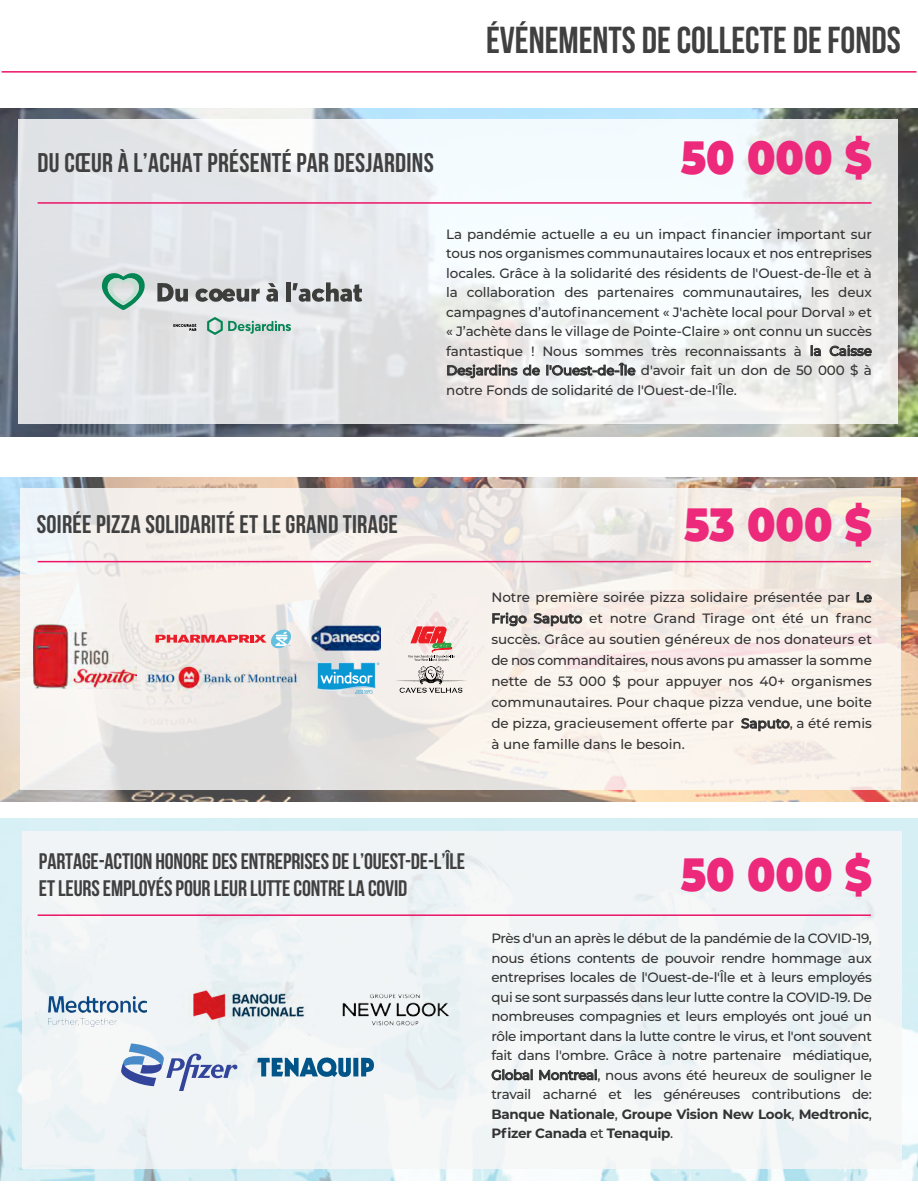
<style>
.page{position:relative;width:918px;height:1188px;background:#fff}
.page>*{position:absolute;margin:0;border:0;box-sizing:border-box;transform-origin:0 0}
.t1{font:900 46.65px "Montserrat";color:#ec297b;scale:.88 1}
.t2{font:700 37.5px "Bebas Neue";color:#404041}
.t3{font:700 27px "Bebas Neue";letter-spacing:.01em;color:#404041}
.t4{font:700 25.5px "Bebas Neue";letter-spacing:.01em;color:#404041}
.t5{font:700 22.5px/27px "Bebas Neue";letter-spacing:-.01em;color:#404041}
.t6{font:500 13.5px/19.5px "Montserrat";letter-spacing:-.01em;color:#333;text-align:justify}
.s1{font-weight:700}
</style>
<div class="page">
<hr style="left:2px;top:71px;width:915px;height:2px;background:#ec1368">
<img style="left:0;top:818px;width:918px;height:362px">
<div style="left:22px;top:831px;width:880px;height:337px;background:#f1f1f2"></div>
<svg style="left:491px;top:1069px;width:42px;height:12px"></svg>
<svg style="left:539px;top:1069px;width:58px;height:12px"></svg>
<div style="left:353px;top:1058px;width:5px;height:18px;background:#005487"></div>
<svg style="left:361px;top:1058px;width:13px;height:18px"></svg>
<svg style="left:257px;top:1058px;width:94px;height:19px"></svg>
<svg style="left:121px;top:1044px;width:116px;height:47px"></svg>
<img style="left:49px;top:996px;width:98px;height:30px">
<img style="left:342px;top:981px;width:119px;height:58px">
<img style="left:0;top:477px;width:918px;height:324px">
<svg style="left:20px;top:488px;width:881px;height:302px;fill:#f5efeb"></svg>
<svg style="left:856px;top:592px;width:16px;height:11px"></svg>
<svg style="left:492px;top:613px;width:35px;height:14px"></svg>
<svg style="left:533px;top:613px;width:50px;height:14px"></svg>
<svg style="left:741px;top:718px;width:49px;height:14px"></svg>
<img style="left:0;top:108px;width:918px;height:329px">
<svg style="left:18px;top:119px;width:880px;height:304px"></svg>
<hr style="left:38px;top:202px;width:834px;height:2px;background:#ec1368">
<hr style="left:38px;top:561px;width:833px;height:1px;background:#ec1368">
<hr style="left:38px;top:914px;width:833px;height:2px;background:#ec1368">
<svg style="left:811px;top:345px;width:10px;height:11px"></svg>
<svg style="left:829px;top:345px;width:43px;height:11px"></svg>
<svg style="left:447px;top:364px;width:93px;height:15px"></svg>
<svg style="left:546px;top:362px;width:90px;height:14px"></svg>
<img style="left:391px;top:664px;width:80px;height:31px">
<svg style="left:408px;top:627px;width:47px;height:34px;background:#dd9e99"></svg>
<svg style="left:155px;top:629px;width:137px;height:19px;background:#e4babd"></svg>
<img style="left:146px;top:657px;width:155px;height:40px">
<svg style="left:317px;top:662px;width:62px;height:32px;background:#69bbde"></svg>
<img style="left:311px;top:626px;width:69px;height:25px">
<img style="left:34px;top:625px;width:102px;height:64px">
<img style="left:193px;top:981px;width:112px;height:47px">
<svg style="left:157px;top:283px;width:31px;height:19px"></svg>
<div style="left:286px;top:282px;width:5px;height:19px;background:#3d3d3b"></div>
<svg style="left:195px;top:288px;width:65px;height:14px"></svg>
<svg style="left:293px;top:282px;width:69px;height:20px"></svg>
<svg style="left:266px;top:283px;width:12px;height:19px"></svg>
<svg style="left:102px;top:273px;width:43px;height:37px;background:#91c2b0"></svg>
<svg style="left:207px;top:317px;width:84px;height:18px;background:#aaccc0"></svg>
<svg style="left:173px;top:323px;width:23px;height:8px"></svg>
<h2 class="t2" style="left:486px;top:19px;width:416px">ÉVÉNEMENTS DE COLLECTE DE FONDS</h2>
<h3 class="t3" style="left:38px;top:148px;width:398px">DU CŒUR À L’ACHAT PRÉSENTÉ PAR DESJARDINS</h3>
<h1 class="t1" style="left:681px;top:123px;width:219px">50 000 $</h1>
<p class="t6" style="left:446px;top:224px;width:427px">La pandémie actuelle a eu un impact financier important sur tous nos organismes communautaires locaux et nos entreprises locales. Grâce à la solidarité des résidents de l'Ouest-de-Île et à la collaboration des partenaires communautaires, les deux campagnes d’autofinancement « J'achète local pour Dorval » et « J’achète dans le village de Pointe-Claire » ont connu un succès fantastique ! Nous sommes très reconnaissants à la Caisse Desjardins de l'Ouest-de-Île d'avoir fait un don de 50 000 $ à notre Fonds de solidarité de l'Ouest-de-l'Île.</p>
<h3 class="t4" style="left:37px;top:510px;width:363px">SOIRÉE PIZZA SOLIDARITÉ ET LE GRAND TIRAGE</h3>
<h1 class="t1" style="left:684px;top:489px;width:215px">53 000 $</h1>
<p class="t6" style="left:491px;top:586px;width:382px;line-height:21px">Notre première soirée pizza solidaire présentée par Le Frigo Saputo et notre Grand Tirage ont été un franc succès. Grâce au soutien généreux de nos donateurs et de nos commanditaires, nous avons pu amasser la somme nette de 53 000 $ pour appuyer nos 40+ organismes communautaires. Pour chaque pizza vendue, une boite de pizza, gracieusement offerte par Saputo, a été remis à une famille dans le besoin.</p>
<h3 class="t5" style="left:39px;top:848px;width:428px">PARTAGE-ACTION HONORE DES ENTREPRISES DE L’OUEST-DE-L’ÎLE<br>ET LEURS EMPLOYÉS POUR LEUR LUTTE CONTRE LA COVID</h3>
<h1 class="t1" style="left:681px;top:840px;width:219px">50 000 $</h1>
<p class="t6" style="left:491px;top:928px;width:382px">Près d'un an après le début de la pandémie de la COVID-19, nous étions contents de pouvoir rendre hommage aux entreprises locales de l'Ouest-de-l'Île et à leurs employés qui se sont surpassés dans leur lutte contre la COVID-19. De nombreuses compagnies et leurs employés ont joué un rôle important dans la lutte contre le virus, et l'ont souvent fait dans l'ombre. Grâce à notre partenaire médiatique, Global Montreal, nous avons été heureux de souligner le travail acharné et les généreuses contributions de:<br><span class="s1">Banque Nationale</span>, <span class="s1">Groupe Vision New Look</span>, <span class="s1">Medtronic</span>, <span class="s1">Pfizer Canada</span> et <span class="s1">Tenaquip</span>.</p>
</div>
